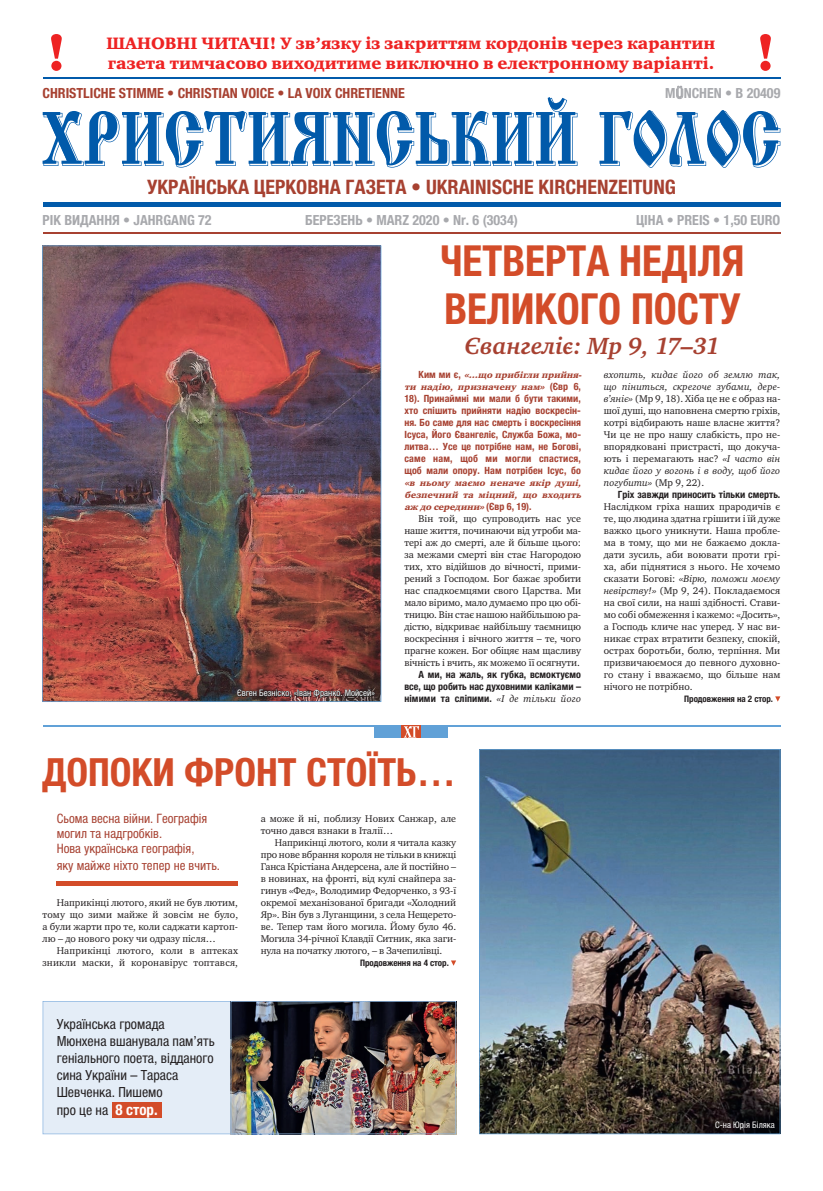
<style>
.page{position:relative;width:823px;height:1191px;background:#fff}
.page>*{position:absolute;margin:0;border:0;box-sizing:border-box;transform-origin:0 0}
.t1{font:700 condensed 43px/47px "Helvetica Neue LTCYR";color:#d34c29;scale:.96 1}
.t2{font:700 condensed 39px "Helvetica Neue LTCYR";color:#d34c29}
.t3{font:italic 700 24px "Charter C";color:#a74131}
.t4{font:700 condensed 20px "Helvetica Neue LTCYR";color:#a74131}
.t5{font:17px/20.4px "Charter Black C";color:#ee2323}
.t6{font:condensed 14px/17px "Helvetica Neue LTCYR";color:#231f20}
.t7{font:700 condensed 14px "Helvetica Neue LTCYR";color:#a8a9ad}
.t8{font:700 condensed 14px "Helvetica Neue LTCYR";color:#a74131}
.t9{font:condensed 13px/15px "Helvetica Neue LTCYR";color:#a74131}
.t10{font:10px/12px "Charter C";letter-spacing:.005em;color:#231f20;text-align:justify}
.t11{font:700 condensed 10px/12px "Helvetica Neue LTCYR";letter-spacing:.01em;color:#a74131;text-align:justify}
.t12{font:700 condensed 10px/12px "Helvetica Neue LTCYR";color:#231f20;text-align:justify}
.t13{font:italic 9px/12px "Charter Black C";color:#a74131;text-align:right}
.t14{font:condensed 9px "Helvetica Neue LTCYR";color:#fff}
.t15{font:700 condensed 9px "Helvetica Neue LTCYR";letter-spacing:-.005em;color:#231f20}
.s1{font-family:"Calibri";font-stretch:normal;font-size:15px}
.s2{font-family:"Helvetica Neue LTCYR";font-weight:700;font-style:normal;font-stretch:condensed;font-size:10px}
.s3{font-size:10px}
.s4{font-family:"Charter C";font-weight:400;font-style:italic;font-stretch:normal}
.s5{font-style:italic}
.s6{font-weight:700;font-size:15px;color:#fff}
</style>
<div class="page">
<hr style="left:43px;top:202px;width:737px;height:4px;background:#015aaa">
<svg style="left:676px;top:86px;width:6px;height:13px"></svg>
<svg style="left:43px;top:97px;width:534px;height:71px"></svg>
<svg style="left:599px;top:110px;width:181px;height:58px"></svg>
<hr style="left:43px;top:77px;width:737px;height:2px;background:#015aaa">
<hr style="left:43px;top:232px;width:737px;height:1px;background:#a74131">
<svg style="left:775px;top:696px;width:5px;height:5px"></svg>
<hr style="left:57px;top:881px;width:181px;height:4px;background:#d34c29">
<svg style="left:451px;top:960px;width:5px;height:5px"></svg>
<img style="left:42px;top:245px;width:339px;height:457px">
<img style="left:479px;top:749px;width:301px;height:385px">
<svg style="left:236px;top:683px;width:139px;height:16px;background:#633331"></svg>
<div style="left:43px;top:1001px;width:187px;height:133px;background:#e4edf7"></div>
<div style="left:112px;top:1102px;width:49px;height:15px;background:#d34c29"></div>
<img style="left:230px;top:1001px;width:226px;height:133px">
<hr style="left:43px;top:725px;width:737px;height:1px;background:#61a1d7">
<div style="left:374px;top:725px;width:74px;height:13px;background:#61a1d7"></div>
<div style="left:401px;top:725px;width:20px;height:13px;background:#d34c29"></div>
<svg style="left:403px;top:726px;width:16px;height:11px"></svg>
<svg style="left:51px;top:34px;width:11px;height:37px"></svg>
<svg style="left:760px;top:34px;width:10px;height:37px"></svg>
<h3 class="t5" style="left:106px;top:33px;width:610px">ШАНОВНІ ЧИТАЧІ! У зв’язку із закриттям кордонів через карантин газета тимчасово виходитиме виключно в електронному варіанті.</h3>
<h3 class="t8" style="left:43px;top:86px;width:363px">CHRISTLICHE STIMME • CHRISTIAN VOICE • LA VOIX CHRETIENNE</h3>
<h3 class="t7" style="left:665px;top:86px;width:116px">M<span class="s1">Ü</span>NCHEN • B 20409</h3>
<h3 class="t4" style="left:147px;top:176px;width:530px">УКРАЇНСЬКА ЦЕРКОВНА ГАЗЕТА • UKRAINISCHE KIRCHENZEITUNG</h3>
<h3 class="t7" style="left:43px;top:212px;width:170px">РІК ВИДАННЯ • JAHRGANG 72</h3>
<h3 class="t7" style="left:305px;top:212px;width:214px">БЕРЕЗЕНЬ • MARZ 2020 • Nr. 6 (3034)</h3>
<h3 class="t7" style="left:635px;top:212px;width:146px">ЦІНА • PREIS • 1,50 EURO</h3>
<h1 class="t1" style="left:440px;top:238px;width:318px">ЧЕТВЕРТА НЕДІЛЯ<br>ВЕЛИКОГО ПОСТУ</h1>
<p class="t14" style="left:237px;top:688px;width:139px">Євген Безніско, «Іван Франко. Мойсей»</p>
<h3 class="t3" style="left:464px;top:333px;width:256px">Євангеліє: Мр 9, 17–31</h3>
<p class="t13" style="left:404px;top:368px;width:180px"><span class="s2">К и м м и є ,</span> <span class="s3">«</span>…що прибігли прийня&shy;ти надію, призначену нам<span class="s3">»</span> <span class="s2">( Є в р 6 ,</span></p>
<p class="t11" style="left:404px;top:392px;width:178px">18). Принаймні ми мали б бути такими, хто спішить прийняти надію воскресін&shy;ня. Бо саме для нас смерть і воскресіння Ісуса, Його Євангеліє, Служба Божа, мо&shy;литва… Усе це потрібне нам, не Богові, саме нам, щоб ми могли спастися, щоб мали опору. Нам потрібен Ісус, бо</p>
<p class="t13" style="left:404px;top:476px;width:180px;text-align:justify"><span class="s3">«</span>в ньому маємо неначе якір душі, безпечний та міцний, що входить аж до середини<span class="s3">»</span><span class="s2">( Є в р 6 , 1 9 ) .</span></p>
<p class="t10" style="left:404px;top:512px;width:178px;text-indent:14px">Він той, що супроводить нас усе наше життя, починаючи від утроби ма&shy;тері аж до смерті, але й більше цього: за межами смерті він стає Нагородою тих, хто відійшов до вічності, прими&shy;рений з Господом. Бог бажає зробити нас спадкоємцями свого Царства. Ми мало віримо, мало думаємо про цю обі&shy;тницю. Він стає нашою найбільшою ра&shy;дістю, відкриває найбільшу таємницю воскресіння і вічного життя – те, чого прагне кожен. Бог обіцяє нам щасливу вічність і вчить, як можемо її осягнути.</p>
<p class="t12" style="left:404px;top:669px;width:178px;text-indent:14px">А ми, на жаль, як губка, всмоктуємо все, що робить нас духовними каліками – німими та сліпими. <span class="s4">«І де тільки його</span></p>
<p class="t10" style="left:603px;top:368px;width:178px"><span class="s5">вхопить, кидає його об землю так, що піниться, скрегоче зубами, де ре&shy;в’яніє»</span> (Мр 9, 18). Хіба це не є образ на&shy;шої душі, що наповнена смертю гріхів, котрі відбирають наше власне життя?<br>Чи це не про нашу слабкість, про не&shy;впорядковані пристрасті, що докуча&shy;ють і перемагають нас? <span class="s5">«І часто він кидає його у вогонь і в воду, щоб його погубити»</span> (Мр 9, 22).</p>
<p class="t12" style="left:617px;top:488px;width:164px">Гріх завжди приносить тільки смерть.</p>
<p class="t10" style="left:603px;top:500px;width:178px">Наслідком гріха наших прародичів є те, що людина здатна грішити і їй дуже важко цього уникнути. Наша пробле&shy;ма в тому, що ми не бажаємо докла&shy;дати зусиль, аби воювати проти грі&shy;ха, аби піднятися з нього. Не хочемо сказати Богові: <span class="s5">«Вірю, поможи моєму невірству!»</span> (Мр 9, 24). Покладаємося на свої сили, на наші здібності. Стави&shy;мо собі обмеження і кажемо: «Досить», а Господь кличе нас уперед. У нас ви&shy;никає страх втратити безпеку, спокій, острах боротьби, болю, терпіння. Ми призвичаюємося до певного духовно&shy;го стану і вважаємо, що більше нам нічого не потрібно.</p>
<p class="t15" style="left:684px;top:693px;width:90px">Продовження на 2 стор.</p>
<h2 class="t2" style="left:43px;top:750px;width:414px">ДОПОКИ ФРОНТ СТОЇТЬ…</h2>
<h3 class="t9" style="left:57px;top:811px;width:152px">Сьома весна війни. Географія могил та надгробків.<br>Нова українська географія,</h3>
<h3 class="t9" style="left:57px;top:859px;width:165px">яку майже ніхто тепер не вчить.</h3>
<p class="t10" style="left:43px;top:896px;width:197px;text-indent:14px">Наприкінці лютого, який не був лютим, тому що зими майже й зовсім не було, а були жарти про те, коли саджати картоп&shy;лю – до нового року чи одразу після…</p>
<p class="t10" style="left:43px;top:944px;width:197px;text-align:right">Наприкінці лютого, коли в аптеках зник ли маски, й коронавірус топтався,</p>
<h3 class="t6" style="left:57px;top:1016px;width:159px">Українська громада<br>Мюнхена вшанувала пам’ять геніального поета, відданого сина України – Тараса<br>Шевченка. Пишемо<br>про це на <span class="s6">8 стор.</span></h3>
<p class="t10" style="left:260px;top:812px;width:197px">а може й ні, поблизу Нових Санжар, але точно дався взнаки в Італії…</p>
<p class="t10" style="left:260px;top:836px;width:197px;text-indent:14px">Наприкінці лютого, коли я читала казку про нове вбрання короля не тільки в книжці Ганса Крістіана Андерсена, але й постійно – в новинах, на фронті, від кулі снайпера за&shy;гинув «Фед», Володимир Федорченко, з 93-ї окремої механізованої бригади «Холодний Яр». Він був з Луганщини, з села Нещерето&shy;ве. Тепер там його могила. Йому було 46.<br>Могила 34-річної Клавдії Ситник, яка заги&shy;нула на початку лютого, – в Зачепилівці.</p>
<p class="t15" style="left:360px;top:957px;width:90px">Продовження на 4 стор.</p>
<p class="t14" style="left:714px;top:1120px;width:61px">С-на Юрія Біляка</p>
</div>
